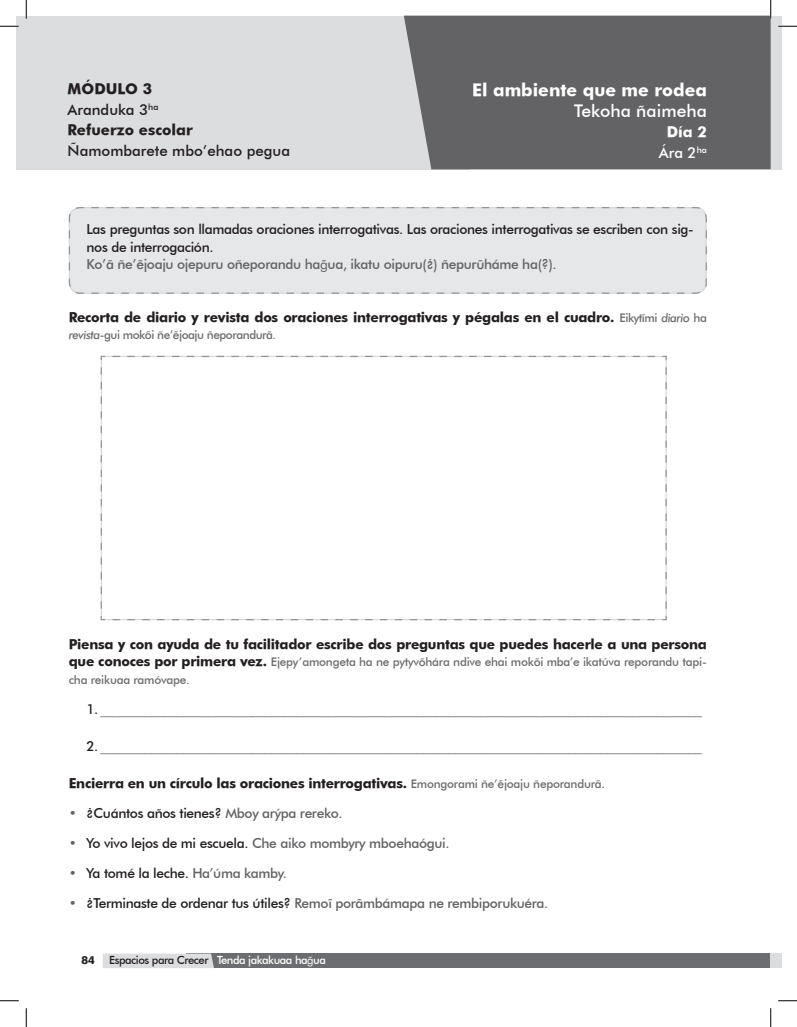
<style>
.page{position:relative;width:797px;height:1027px;background:#fff}
.page>*{position:absolute;margin:0;border:0;box-sizing:border-box;transform-origin:0 0}
.t1{font:17.5px "Futura G Bold";color:#fff}
.t2{font:17.5px "Futura G";color:#fff}
.t3{font:15px "Futura G";color:#231f20}
.t4{font:15px "Futura G Bold";color:#231f20}
.t5{font:15px "Futura G";color:#fff}
.t6{font:15px "Futura G Bold";color:#fff}
.t7{font:13.75px "Futura G Bold";letter-spacing:-.02em;color:#231f20}
.t8{font:13.75px "Futura G";color:#939598}
.t9{font:13.75px "Futura G";letter-spacing:-.025em;color:#636366}
.t10{font:13.75px/17.5px "Futura G";letter-spacing:-.025em;color:#231f20}
.t11{font:11.88px/17.5px "Futura G";letter-spacing:-.02em;color:#6c6d70}
.t12{font:11.88px "Futura G";letter-spacing:-.04em;color:#6c6d70}
.t13{font:11.25px "Futura G";letter-spacing:-.04em;color:#231f20}
.t14{font:800 11.25px "Swiss 721 BT";color:#231f20}
.s1{font-family:"Futura G";font-size:11.88px;color:#6c6d70}
.s2{font-family:"Futura G Medium";font-style:italic;font-size:11.88px;color:#6c6d70}
.s3{font-family:"Futura G Medium";font-style:italic}
.s4{font-family:"Futura G Bold";font-size:13.75px;color:#231f20}
.s5{color:#231f20}
.s6{font-family:"Futura G Bold";color:#636366}
.s7{color:#636366}
.s8{font-family:"Futura G Bold"}
.s9{color:#fff}
</style>
<div class="page">
<div style="left:186px;top:953px;width:584px;height:15px;background:#6c6d70"></div>
<div style="left:770px;top:953px;width:11px;height:15px;background:#dcdddf"></div>
<svg style="left:103px;top:953px;width:111px;height:15px;background:#dadbdd"></svg>
<div style="left:16px;top:16px;width:453px;height:153px;background:#dcdddf"></div>
<div style="left:404px;top:16px;width:366px;height:153px;background:#636366"></div>
<div style="left:770px;top:16px;width:11px;height:153px;background:#dcdddf"></div>
<div style="left:68px;top:207px;width:639px;height:87px;background:#e6e7e9"></div>
<svg style="left:100px;top:355px;width:567px;height:266px"></svg>
<svg style="left:0;top:25px;width:19px;height:2px"></svg>
<svg style="left:778px;top:25px;width:19px;height:2px"></svg>
<svg style="left:0;top:1000px;width:19px;height:1px"></svg>
<svg style="left:778px;top:1000px;width:19px;height:1px"></svg>
<svg style="left:25px;top:0;width:2px;height:19px"></svg>
<svg style="left:25px;top:1008px;width:2px;height:19px"></svg>
<svg style="left:770px;top:0;width:1px;height:19px"></svg>
<svg style="left:770px;top:1008px;width:1px;height:19px"></svg>
<p class="t4" style="left:68px;top:80px;width:86px">MÓDULO 3</p>
<p class="t3" style="left:68px;top:100px;width:92px">Aranduka 3<sup>ha</sup></p>
<p class="t4" style="left:68px;top:121px;width:127px">Refuerzo escolar</p>
<p class="t3" style="left:68px;top:141px;width:224px">Ñamombarete mbo’ehao pegua</p>
<p class="t1" style="left:472px;top:79px;width:236px">El ambiente que me rodea</p>
<p class="t2" style="left:574px;top:100px;width:134px">Tekoha ñaimeha</p>
<p class="t6" style="left:666px;top:123px;width:42px">Día 2</p>
<p class="t5" style="left:659px;top:143px;width:50px">Ára 2<sup>ha</sup></p>
<p class="t10" style="left:86px;top:220px;width:608px">Las preguntas son llamadas oraciones interrogativas. Las oraciones interrogativas se escriben con sig&shy;nos de interrogación.</p>
<p class="t9" style="left:86px;top:256px;width:471px">Ko’ä ñe’ëjoaju ojepuru oñeporandu haçua, ikatu oipuru(¿) ñepurüháme ha(?).</p>
<p class="t7" style="left:69px;top:309px;width:639px">Recorta de diario y revista dos oraciones interrogativas y pégalas en el cuadro. <span class="s1">Eikytïmi</span> <span class="s2">diario</span> <span class="s1">ha</span></p>
<p class="t12" style="left:69px;top:328px;width:209px"><span class="s3">revista</span>-gui moköi ñe’ëjoaju ñeporandurä.</p>
<p class="t7" style="left:69px;top:636px;width:639px">Piensa y con ayuda de tu facilitador escribe dos preguntas que puedes hacerle a una persona</p>
<p class="t11" style="left:69px;top:653px;width:639px"><span class="s4">que conoces por primera vez.</span> Ejepy’amongeta ha ne pytyvöhára ndive ehai moköi mba’e ikatúva reporandu tapi&shy;cha reikuaa ramóvape.</p>
<p class="t8" style="left:86px;top:701px;width:617px"><span class="s5">1.</span> _______________________________________________________________________________________________</p>
<p class="t8" style="left:86px;top:738px;width:617px"><span class="s5">2.</span> _______________________________________________________________________________________________</p>
<p class="t7" style="left:69px;top:775px;width:538px">Encierra en un círculo las oraciones interrogativas. <span class="s1">Emongorami ñe’ëjoaju ñeporandurä.</span></p>
<p class="t10" style="left:69px;top:804px;width:275px"><span class="s6">•</span> ¿Cuántos años tienes? <span class="s7">Mboy arýpa rereko.</span></p>
<p class="t9" style="left:69px;top:835px;width:382px"><span class="s8">•</span> <span class="s5">Yo vivo lejos de mi escuela.</span> Che aiko mombyry mboehaógui.</p>
<p class="t10" style="left:69px;top:864px;width:220px"><span class="s6">•</span> Ya tomé la leche. <span class="s7">Ha’úma kamby.</span></p>
<p class="t9" style="left:69px;top:895px;width:481px"><span class="s8">•</span> <span class="s5">¿Terminaste de ordenar tus útiles?</span> Remoï porämbámapa ne rembiporukuéra.</p>
<p class="t14" style="left:81px;top:953px;width:15px">84</p>
<p class="t13" style="left:109px;top:953px;width:218px">Espacios para Crecer <span class="s9">Tenda jakakuaa haçua</span></p>
</div>
